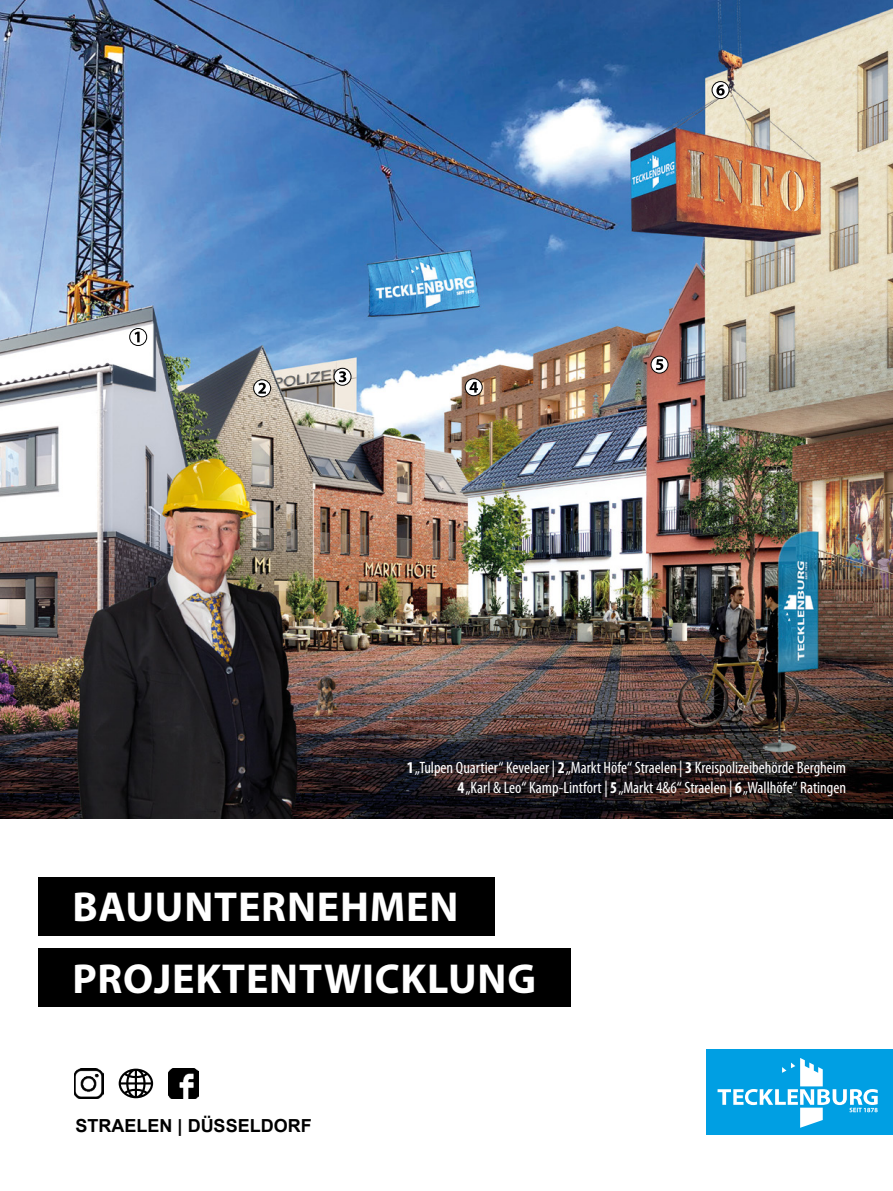
<style>
.page{position:relative;width:893px;height:1191px;background:#fff}
.page>*{position:absolute;margin:0;border:0;box-sizing:border-box;transform-origin:0 0}
.t1{font:700 42px/72px "Myriad Pro";letter-spacing:.02em;color:#fff}
.t2{font:700 18px "Arial";color:#000}
.t3{font:condensed 16.5px/19.8px "Myriad Pro";color:#fff;text-align:right}
.s1{font-weight:700}
</style>
<div class="page">
<div style="left:38px;top:948px;width:533px;height:58px;background:#000"></div>
<img style="left:0;top:0;width:893px;height:818px">
<div style="left:38px;top:877px;width:457px;height:59px;background:#000"></div>
<div style="left:706px;top:1049px;width:187px;height:85px;background:#009fe3"></div>
<svg style="left:717px;top:1058px;width:161px;height:69px"></svg>
<img style="left:74px;top:1068px;width:29px;height:30px">
<img style="left:168px;top:1068px;width:30px;height:30px">
<svg style="left:119px;top:1068px;width:34px;height:30px"></svg>
<svg style="left:130px;top:328px;width:17px;height:17px"></svg>
<div style="left:129px;top:328px;width:18px;height:18px;border:1px solid #000;border-radius:50%"></div>
<svg style="left:135px;top:332px;width:5px;height:10px"></svg>
<svg style="left:254px;top:380px;width:17px;height:17px"></svg>
<div style="left:253px;top:379px;width:18px;height:18px;border:1px solid #000;border-radius:50%"></div>
<svg style="left:258px;top:383px;width:8px;height:10px"></svg>
<svg style="left:334px;top:368px;width:17px;height:17px"></svg>
<div style="left:334px;top:368px;width:17px;height:18px;border:1px solid #000;border-radius:50%"></div>
<svg style="left:339px;top:371px;width:7px;height:11px"></svg>
<svg style="left:465px;top:379px;width:17px;height:17px"></svg>
<div style="left:465px;top:378px;width:18px;height:18px;border:1px solid #000;border-radius:50%"></div>
<svg style="left:469px;top:382px;width:9px;height:10px"></svg>
<svg style="left:651px;top:356px;width:17px;height:17px"></svg>
<div style="left:651px;top:356px;width:17px;height:17px;border:1px solid #000;border-radius:50%"></div>
<svg style="left:656px;top:359px;width:7px;height:11px"></svg>
<svg style="left:712px;top:82px;width:17px;height:17px"></svg>
<div style="left:712px;top:81px;width:17px;height:18px;border:1px solid #000;border-radius:50%"></div>
<svg style="left:716px;top:85px;width:9px;height:11px"></svg>
<p class="t3" style="left:407px;top:758px;width:441px"><span class="s1">1</span>„Tulpen Quartier“ Kevelaer | <span class="s1">2</span>„Markt Höfe“ Straelen | <span class="s1">3</span> Kreispolizeibehörde Bergheim<br><span class="s1">4</span>„Karl &amp; Leo“ Kamp-Lintfort | <span class="s1">5</span>„Markt 4&amp;6“ Straelen | <span class="s1">6</span>„Wallhöfe“ Ratingen</p>
<h1 class="t1" style="left:72px;top:869px;width:465px">BAUUNTERNEHMEN<br>PROJEKTENTWICKLUNG</h1>
<p class="t2" style="left:76px;top:1114px;width:238px">STRAELEN | DÜSSELDORF</p>
</div>
